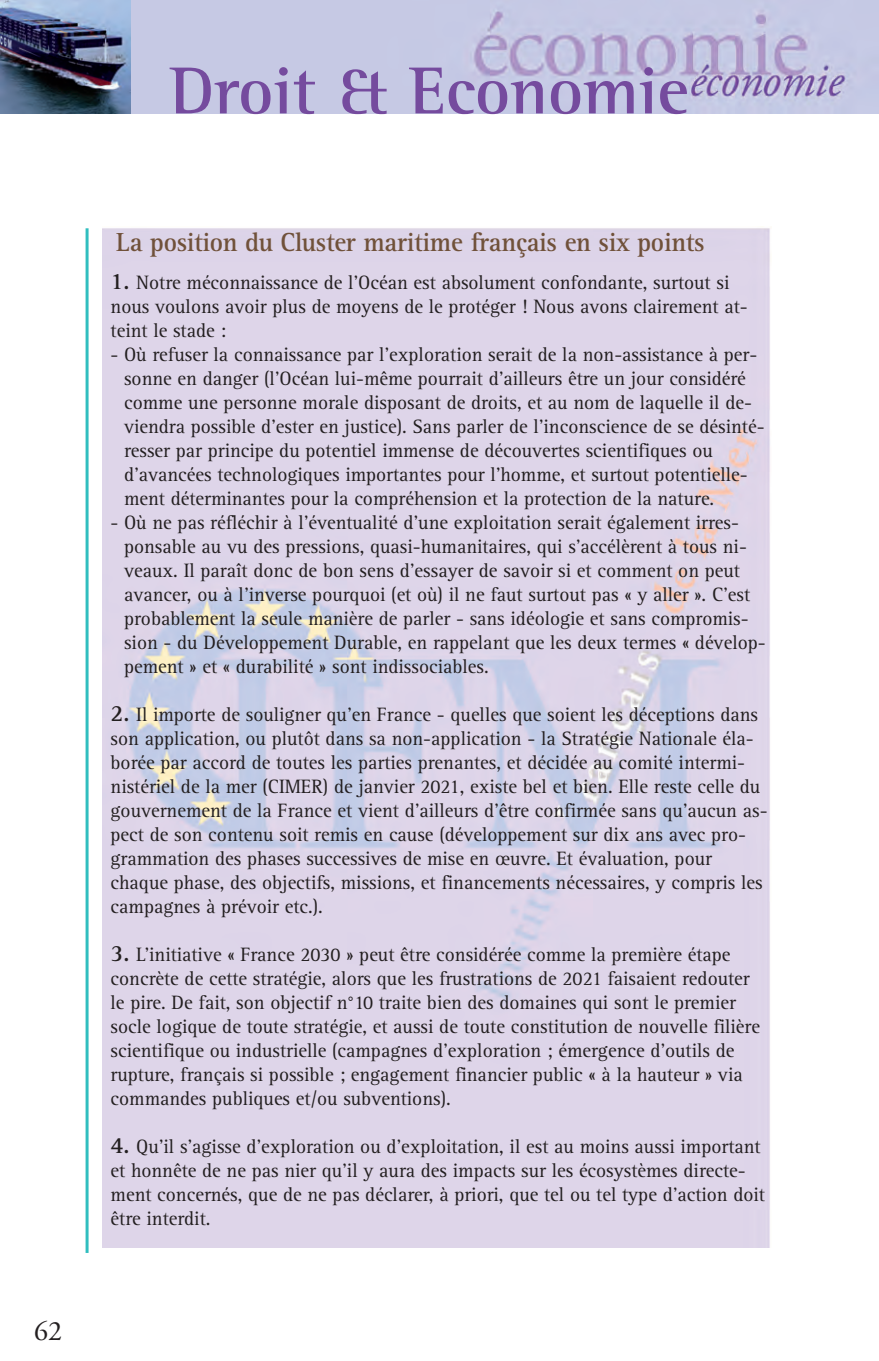
<style>
.page{position:relative;width:879px;height:1361px;background:#fff}
.page>*{position:absolute;margin:0;border:0;box-sizing:border-box;transform-origin:0 0}
.t1{font:700 68px "Rotis Semi Serif";color:#754b9e}
.t2{font:28px "Adobe Garamond";color:#231f20}
.t3{font:700 27px "Rotis Serif";letter-spacing:-.01em;color:#70513a;scale:.95 1}
.t4{font:20px/24px "Rotis Serif";color:#231f20}
.s1{font-weight:700;font-size:24px}
</style>
<div class="page">
<img style="left:102px;top:228px;width:668px;height:1019px">
<hr style="left:86px;top:228px;width:3px;height:1025px;background:#31bebf">
<img style="left:130px;top:0;width:749px;height:113px">
<img style="left:0;top:0;width:130px;height:113px">
<h2 class="t2" style="left:34px;top:1320px;width:29px">62</h2>
<h1 class="t1" style="left:170px;top:68px;width:520px">Droit &amp; Economie</h1>
<h3 class="t3" style="left:116px;top:233px;width:621px">La position du Cluster maritime français en six points</h3>
<p class="t4" style="left:111px;top:273px;width:639px"><span class="s1">1.</span> Notre méconnaissance de l’Océan est absolument confondante, surtout si nous voulons avoir plus de moyens de le protéger ! Nous avons clairement at&shy;teint le stade :</p>
<p class="t4" style="left:124px;top:345px;width:642px;text-indent:-14px">- Où refuser la connaissance par l’exploration serait de la non-assistance à per&shy;sonne en danger (l’Océan lui-même pourrait d’ailleurs être un jour considéré comme une personne morale disposant de droits, et au nom de laquelle il de&shy;viendra possible d’ester en justice). Sans parler de l’inconscience de se désinté&shy;resser par principe du potentiel immense de découvertes scientifiques ou d’avancées technologiques importantes pour l’homme, et surtout potentielle&shy;ment déterminantes pour la compréhension et la protection de la nature.</p>
<p class="t4" style="left:124px;top:513px;width:643px;text-indent:-14px">- Où ne pas réfléchir à l’éventualité d’une exploitation serait également irres&shy;ponsable au vu des pressions, quasi-humanitaires, qui s’accélèrent à tous ni&shy;veaux. Il paraît donc de bon sens d’essayer de savoir si et comment on peut avancer, ou à l’inverse pourquoi (et où) il ne faut surtout pas « y aller ». C’est probablement la seule manière de parler - sans idéologie et sans compromis&shy;sion - du Développement Durable, en rappelant que les deux termes « dévelop&shy;pement » et « durabilité » sont indissociables.</p>
<p class="t4" style="left:111px;top:705px;width:658px"><span class="s1">2.</span> Il importe de souligner qu’en France - quelles que soient les déceptions dans son application, ou plutôt dans sa non-application - la Stratégie Nationale éla&shy;borée par accord de toutes les parties prenantes, et décidée au comité intermi&shy;nistériel de la mer (CIMER) de janvier 2021, existe bel et bien. Elle reste celle du gouvernement de la France et vient d’ailleurs d’être confirmée sans qu’aucun as&shy;pect de son contenu soit remis en cause (développement sur dix ans avec pro&shy;grammation des phases successives de mise en œuvre. Et évaluation, pour chaque phase, des objectifs, missions, et financements nécessaires, y compris les campagnes à prévoir etc.).</p>
<p class="t4" style="left:111px;top:945px;width:651px"><span class="s1">3.</span> L’initiative « France 2030 » peut être considérée comme la première étape concrète de cette stratégie, alors que les frustrations de 2021 faisaient redouter le pire. De fait, son objectif n°10 traite bien des domaines qui sont le premier socle logique de toute stratégie, et aussi de toute constitution de nouvelle filière scientifique ou industrielle (campagnes d’exploration ; émergence d’outils de rupture, français si possible ; engagement financier public « à la hauteur » via commandes publiques et/ou subventions).</p>
<p class="t4" style="left:111px;top:1137px;width:656px"><span class="s1">4.</span> Qu’il s’agisse d’exploration ou d’exploitation, il est au moins aussi important et honnête de ne pas nier qu’il y aura des impacts sur les écosystèmes directe&shy;ment concernés, que de ne pas déclarer, à priori, que tel ou tel type d’action doit être interdit.</p>
</div>
